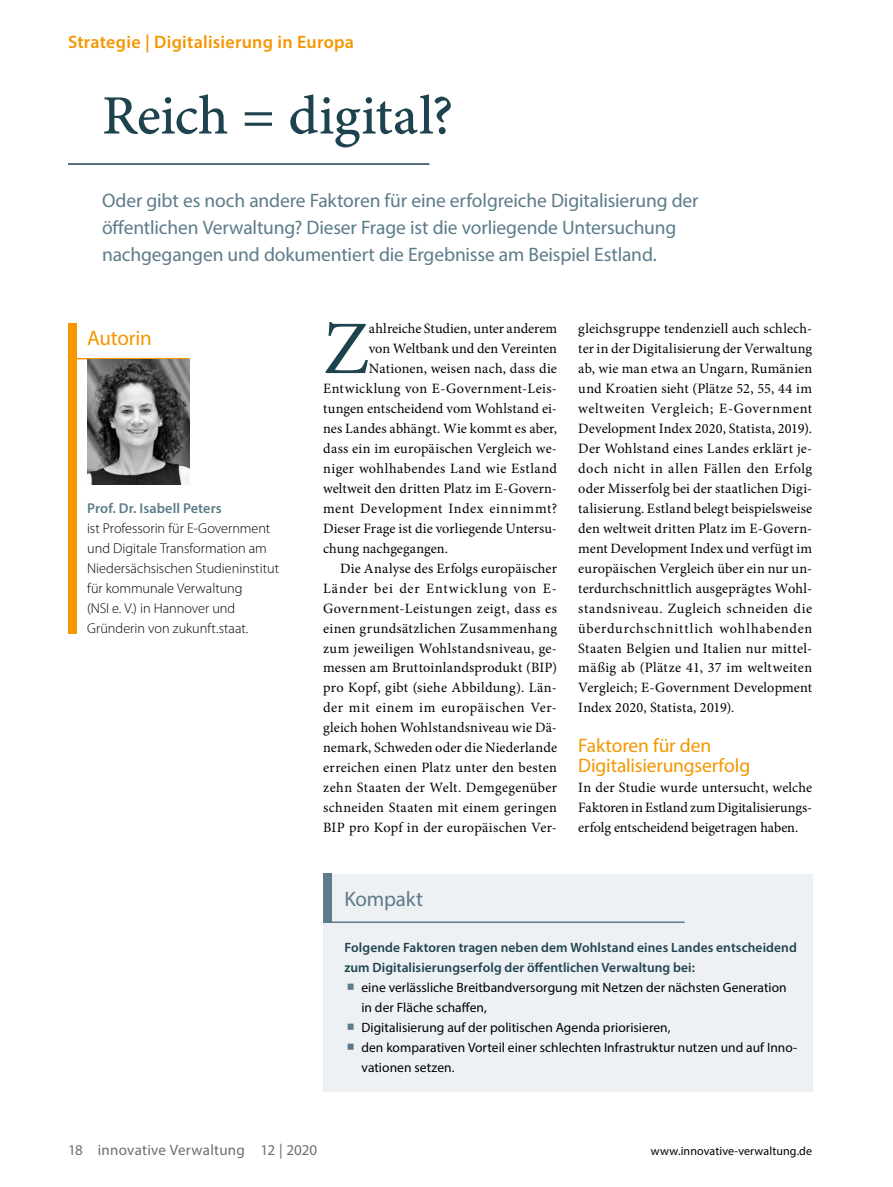
<style>
.page{position:relative;width:893px;height:1187px;background:#fff}
.page>*{position:absolute;margin:0;border:0;box-sizing:border-box;transform-origin:0 0}
.Para_x_Initial{font:75.6px "Minion Pro";color:#1e434f}
.Title_x{font:55.5px "Minion Pro Medium Capt";letter-spacing:-.005em;color:#1e434f}
.Box_Heading_Auhtor{font:21px "Myriad Pro";letter-spacing:-.01em;color:#f49700}
.Box_Heading_2{font:21px "Myriad Pro";letter-spacing:-.01em;color:#5d7b8a}
.Trailer_x{font:19.5px/27px "Myriad Pro";letter-spacing:-.005em;color:#5d7b8a}
.Section_Heading_1_x{font:19.5px/20px "Myriad Pro";letter-spacing:-.005em;color:#f49700}
.Category_x{font:600 18px "Myriad Pro";letter-spacing:.015em;color:#f49700}
.NoXML_Fußzeile{font:15px "Myriad Pro";letter-spacing:.015em;color:#6e6e6e}
.NoXML_Pagina{font:15px "Myriad Pro";color:#6e6e6e}
.Para_Indent{font:14.25px/20px "Minion Pro";letter-spacing:.015em;color:#000;text-align:justify}
.Para_x_Initial-2{font:14.25px "Minion Pro";letter-spacing:.01em;color:#000}
.Para_Box_Author{font:300 14.25px/20px "Myriad Pro";letter-spacing:-.005em;color:#000}
.Para_x{font:14.25px/20px "Minion Pro";letter-spacing:-.005em;color:#000;text-align:justify}
.Para_x_Initial-3{font:14.25px "Minion Pro";letter-spacing:.03em;color:#000}
.Para_x_Initial-4{font:14.25px "Minion Pro";letter-spacing:.04em;color:#000}
.t1{font:13.5px/20px "Myriad Pro";letter-spacing:.005em;color:#000}
.Para_Box{font:600 13.5px/20px "Myriad Pro";letter-spacing:.005em;color:#1e434f}
.NoXML_Fußzeile-2{font:12px "Myriad Pro";letter-spacing:.005em;color:#000}
.s1{font-weight:600;color:#5d7b8a}
.s2{font-family:"Minion Pro";font-size:21px;color:#5d7b8a}
</style>
<div class="page">
<hr style="left:68px;top:163px;width:361px;height:2px;background:#1e434f">
<hr style="left:74px;top:358px;width:115px;height:1px;background:#f49700">
<div style="left:68px;top:323px;width:9px;height:311px;background:#f49700"></div>
<img style="left:87px;top:359px;width:102px;height:126px">
<div style="left:323px;top:873px;width:489px;height:218px;background:#edf1f4"></div>
<hr style="left:332px;top:921px;width:353px;height:1px;background:#5d7b8a">
<div style="left:323px;top:873px;width:9px;height:49px;background:#5d7b8a"></div>
<p class="Category_x" style="left:68px;top:30px;width:288px">Strategie | Digitalisierung in Europa</p>
<p class="Title_x" style="left:102px;top:83px;width:353px">Reich = digital?</p>
<p class="Trailer_x" style="left:102px;top:187px;width:598px">Oder gibt es noch andere Faktoren für eine erfolgreiche Digitalisierung der öffentlichen Verwaltung? Dieser Frage ist die vorliegende Untersuchung nachgegangen und dokumentiert die Ergebnisse am Beispiel Estland.</p>
<p class="Box_Heading_Auhtor" style="left:87px;top:325px;width:66px">Autorin</p>
<p class="Para_Box_Author" style="left:87px;top:498px;width:193px"><span class="s1">Prof. Dr. Isabell Peters<br></span>ist Professorin für E-Government und Digitale Transformation am<br>Niedersächsischen Studieninstitut für kommunale Verwaltung<br>(NSI e. V.) in Hannover und<br>Gründerin von zukunft.staat.</p>
<p class="Para_x_Initial" style="left:323px;top:298px;width:47px">Z</p>
<p class="Para_x_Initial-2" style="left:369px;top:319px;width:190px">ahlreiche Studien, unter anderem</p>
<p class="Para_x_Initial-2" style="left:369px;top:339px;width:190px">von Weltbank und den Vereinten</p>
<p class="Para_x_Initial-2" style="left:369px;top:359px;width:190px">Nationen, weisen nach, dass die</p>
<p class="Para_x_Initial-2" style="left:323px;top:379px;width:235px">Entwicklung von E-Government-Leis-</p>
<p class="Para_x_Initial-2" style="left:323px;top:399px;width:235px">tungen entscheidend vom Wohlstand ei-</p>
<p class="Para_x_Initial-2" style="left:323px;top:419px;width:235px">nes Landes abhängt. Wie kommt es aber,</p>
<p class="Para_x_Initial-2" style="left:323px;top:439px;width:235px">dass ein im europäischen Vergleich we-</p>
<p class="Para_x_Initial-3" style="left:323px;top:458px;width:235px">niger wohlhabendes Land wie Estland</p>
<p class="Para_x_Initial-2" style="left:323px;top:478px;width:235px">weltweit den dritten Platz im E-Govern-</p>
<p class="Para_x_Initial-4" style="left:323px;top:498px;width:235px">ment Development Index einnimmt?</p>
<p class="Para_x_Initial-2" style="left:323px;top:518px;width:235px">Dieser Frage ist die vorliegende Untersu-</p>
<p class="Para_x_Initial-2" style="left:323px;top:538px;width:126px">chung nachgegangen.</p>
<p class="Para_Indent" style="left:323px;top:558px;width:235px;text-indent:17px">Die Analyse des Erfolgs europäischer Länder bei der Entwicklung von E-Government-Leistungen zeigt, dass es einen grundsätzlichen Zusammenhang zum jeweiligen Wohlstandsniveau, ge&shy;messen am Bruttoinlandsprodukt (BIP) pro Kopf, gibt (siehe Abbildung). Län&shy;der mit einem im europäischen Ver&shy;gleich hohen Wohlstandsniveau wie Dä&shy;nemark, Schweden oder die Niederlande erreichen einen Platz unter den besten zehn Staaten der Welt. Demgegenüber schneiden Staaten mit einem geringen BIP pro Kopf in der europäischen Ver-</p>
<p class="Para_Indent" style="left:578px;top:318px;width:235px">gleichsgruppe tendenziell auch schlech&shy;ter in der Digitalisierung der Verwaltung ab, wie man etwa an Ungarn, Rumänien und Kroatien sieht (Plätze 52, 55, 44 im weltweiten Vergleich; E-Government Development Index 2020, Statista, 2019).<br>Der Wohlstand eines Landes erklärt je&shy;doch nicht in allen Fällen den Erfolg oder Misserfolg bei der staatlichen Digi&shy;talisierung. Estland belegt beispielsweise den weltweit dritten Platz im E-Govern&shy;ment Development Index und verfügt im europäischen Vergleich über ein nur un&shy;terdurchschnittlich ausgeprägtes Wohl&shy;standsniveau. Zugleich schneiden die überdurchschnittlich wohlhabenden Staaten Belgien und Italien nur mittel&shy;mäßig ab (Plätze 41, 37 im weltweiten Vergleich; E-Government Development Index 2020, Statista, 2019).</p>
<p class="Section_Heading_1_x" style="left:578px;top:735px;width:173px">Faktoren für den<br>Digitalisierungserfolg</p>
<p class="Para_x" style="left:578px;top:777px;width:235px">In der Studie wurde untersucht, welche Faktoren in Estland zum Digitalisierungs&shy;erfolg entscheidend beigetragen haben.</p>
<p class="Box_Heading_2" style="left:344px;top:885px;width:80px">Kompakt</p>
<p class="Para_Box" style="left:344px;top:937px;width:454px">Folgende Faktoren tragen neben dem Wohlstand eines Landes entscheidend zum Digitalisierungserfolg der öffentlichen Verwaltung bei:</p>
<p class="t1" style="left:361px;top:977px;width:427px;text-indent:-15px"><span class="s2">■</span> eine verlässliche Breitbandversorgung mit Netzen der nächsten Generation in der Fläche schaffen,</p>
<p class="t1" style="left:347px;top:1016px;width:326px"><span class="s2">■</span> Digitalisierung auf der politischen Agenda priorisieren,</p>
<p class="t1" style="left:361px;top:1036px;width:437px;text-indent:-15px"><span class="s2">■</span> den komparativen Vorteil einer schlechten Infrastruktur nutzen und auf Inno&shy;vationen setzen.</p>
<p class="NoXML_Pagina" style="left:68px;top:1140px;width:16px">18</p>
<p class="NoXML_Fußzeile" style="left:98px;top:1140px;width:221px">innovative Verwaltung 12 | 2020</p>
<p class="NoXML_Fußzeile-2" style="left:651px;top:1143px;width:163px">www.innovative-verwaltung.de</p>
</div>
